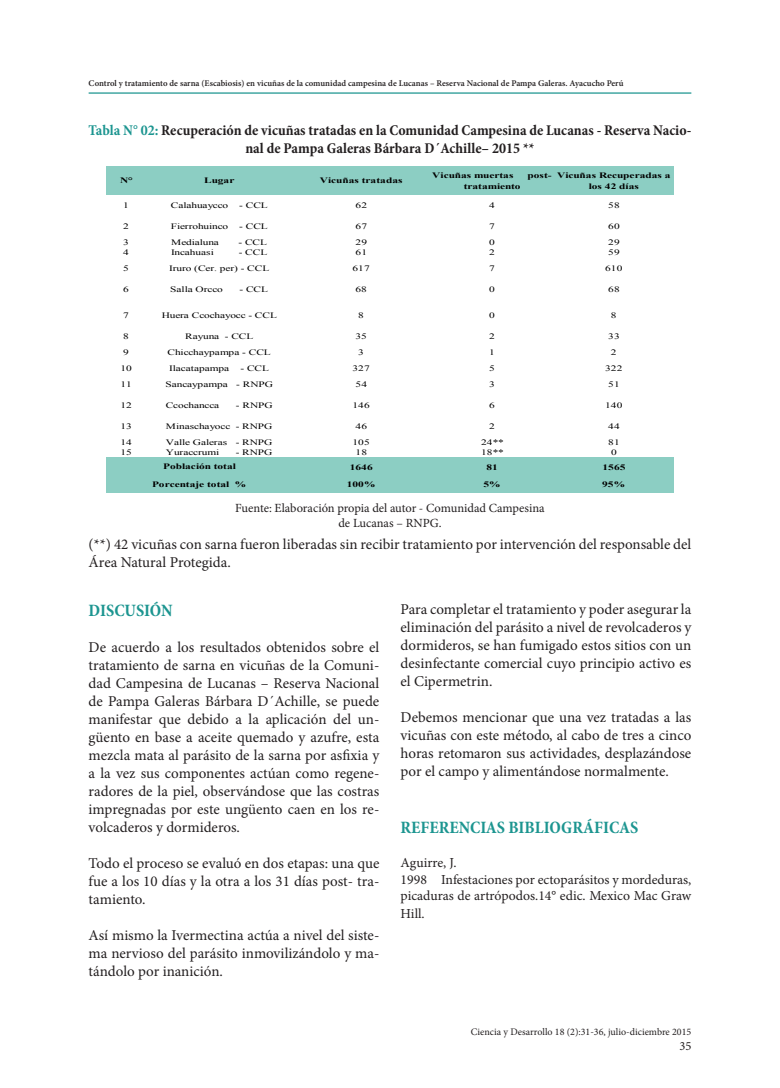
<style>
.page{position:relative;width:780px;height:1088px;background:#fff}
.page>*{position:absolute;margin:0;border:0;box-sizing:border-box;transform-origin:0 0}
.t1{font:700 condensed 17.5px "Minion Pro";color:#1c9590}
.t2{font:15px/18px "Minion Pro";color:#231f20;text-align:justify}
.t3{font:700 condensed 15px/18px "Minion Pro";color:#231f20;text-align:center}
.t4{font:13.75px/16.5px "Minion Pro";color:#231f20}
.t5{font:12.5px/15px "Minion Pro";color:#231f20;text-align:center}
.t6{font:10px "Minion Pro";color:#231f20}
.t7{font:600 8.75px "Minion Pro";color:#231f20}
.t8{font:8.25px "Times New Roman";color:#000;scale:1.38 1}
.t9{font:700 8.25px/10.9px "Times New Roman";color:#000;text-align:center;scale:1.38 1}
.s1{color:#1c9590}
</style>
<div class="page">
<hr style="left:89px;top:92px;width:602px;height:2px;background:#1c9590">
<div style="left:106px;top:166px;width:567px;height:28px;background:#8ccec3"></div>
<div style="left:106px;top:457px;width:567px;height:36px;background:#8ccec3"></div>
<p class="t7" style="left:89px;top:77px;width:536px">Control y tratamiento de sarna (Escabiosis) en vicuñas de la comunidad campesina de Lucanas – Reserva Nacional de Pampa Galeras. Ayacucho Perú</p>
<p class="t3" style="left:89px;top:121px;width:604px"><span class="s1">Tabla N° 02:</span> Recuperación de vicuñas tratadas en la Comunidad Campesina de Lucanas - Reserva Nacio&shy;nal de Pampa Galeras Bárbara D´Achille– 2015 **</p>
<p class="t9" style="left:120px;top:175px;width:11px">N°</p>
<p class="t9" style="left:204px;top:175px;width:23px">Lugar</p>
<p class="t9" style="left:320px;top:175px;width:61px">Vicuñas tratadas</p>
<p class="t9" style="left:432px;top:169px;width:60px">Vicuñas muertas</p>
<p class="t9" style="left:527px;top:169px;width:19px">post-</p>
<p class="t9" style="left:463px;top:180px;width:43px">tratamiento</p>
<p class="t9" style="left:557px;top:169px;width:84px">Vicuñas Recuperadas a los 42 días</p>
<p class="t8" style="left:123px;top:199px;width:6px">1</p>
<p class="t8" style="left:171px;top:199px;width:43px">Calahuaycco</p>
<p class="t8" style="left:239px;top:199px;width:22px">- CCL</p>
<p class="t8" style="left:355px;top:199px;width:10px">62</p>
<p class="t8" style="left:489px;top:199px;width:6px">4</p>
<p class="t8" style="left:608px;top:199px;width:10px">58</p>
<p class="t8" style="left:123px;top:220px;width:6px">2</p>
<p class="t8" style="left:171px;top:220px;width:43px">Fierrohuinco</p>
<p class="t8" style="left:239px;top:220px;width:22px">- CCL</p>
<p class="t8" style="left:355px;top:220px;width:10px">67</p>
<p class="t8" style="left:489px;top:220px;width:6px">7</p>
<p class="t8" style="left:608px;top:220px;width:10px">60</p>
<p class="t8" style="left:123px;top:236px;width:6px">3</p>
<p class="t8" style="left:171px;top:236px;width:36px">Medialuna</p>
<p class="t8" style="left:238px;top:236px;width:22px">- CCL</p>
<p class="t8" style="left:355px;top:236px;width:10px">29</p>
<p class="t8" style="left:489px;top:236px;width:6px">0</p>
<p class="t8" style="left:608px;top:236px;width:10px">29</p>
<p class="t8" style="left:123px;top:247px;width:6px">4</p>
<p class="t8" style="left:171px;top:247px;width:32px">Incahuasi</p>
<p class="t8" style="left:239px;top:247px;width:22px">- CCL</p>
<p class="t8" style="left:355px;top:247px;width:10px">61</p>
<p class="t8" style="left:489px;top:247px;width:6px">2</p>
<p class="t8" style="left:608px;top:247px;width:10px">59</p>
<p class="t8" style="left:123px;top:263px;width:6px">5</p>
<p class="t8" style="left:169px;top:263px;width:74px">Iruro (Cer. per) - CCL</p>
<p class="t8" style="left:352px;top:263px;width:14px">617</p>
<p class="t8" style="left:489px;top:263px;width:6px">7</p>
<p class="t8" style="left:605px;top:263px;width:14px">610</p>
<p class="t8" style="left:123px;top:284px;width:6px">6</p>
<p class="t8" style="left:170px;top:284px;width:40px">Salla Orcco</p>
<p class="t8" style="left:239px;top:284px;width:22px">- CCL</p>
<p class="t8" style="left:355px;top:284px;width:10px">68</p>
<p class="t8" style="left:489px;top:284px;width:6px">0</p>
<p class="t8" style="left:608px;top:284px;width:10px">68</p>
<p class="t8" style="left:123px;top:310px;width:6px">7</p>
<p class="t8" style="left:162px;top:310px;width:85px">Huera Ccochayocc - CCL</p>
<p class="t8" style="left:358px;top:310px;width:6px">8</p>
<p class="t8" style="left:489px;top:310px;width:6px">0</p>
<p class="t8" style="left:611px;top:310px;width:6px">8</p>
<p class="t8" style="left:123px;top:331px;width:6px">8</p>
<p class="t8" style="left:185px;top:331px;width:51px">Rayuna - CCL</p>
<p class="t8" style="left:355px;top:331px;width:10px">35</p>
<p class="t8" style="left:489px;top:331px;width:6px">2</p>
<p class="t8" style="left:608px;top:331px;width:10px">33</p>
<p class="t8" style="left:123px;top:347px;width:6px">9</p>
<p class="t8" style="left:167px;top:347px;width:76px">Chicchaypampa - CCL</p>
<p class="t8" style="left:358px;top:347px;width:6px">3</p>
<p class="t8" style="left:489px;top:347px;width:6px">1</p>
<p class="t8" style="left:611px;top:347px;width:6px">2</p>
<p class="t8" style="left:120px;top:363px;width:10px">10</p>
<p class="t8" style="left:169px;top:363px;width:45px">Ilacatapampa</p>
<p class="t8" style="left:240px;top:363px;width:22px">- CCL</p>
<p class="t8" style="left:352px;top:363px;width:14px">327</p>
<p class="t8" style="left:489px;top:363px;width:6px">5</p>
<p class="t8" style="left:605px;top:363px;width:14px">322</p>
<p class="t8" style="left:120px;top:378px;width:10px">11</p>
<p class="t8" style="left:165px;top:378px;width:79px">Sancaypampa - RNPG</p>
<p class="t8" style="left:355px;top:378px;width:10px">54</p>
<p class="t8" style="left:489px;top:378px;width:6px">3</p>
<p class="t8" style="left:608px;top:378px;width:10px">51</p>
<p class="t8" style="left:120px;top:400px;width:10px">12</p>
<p class="t8" style="left:166px;top:400px;width:40px">Ccochancca</p>
<p class="t8" style="left:236px;top:400px;width:28px">- RNPG</p>
<p class="t8" style="left:352px;top:400px;width:14px">146</p>
<p class="t8" style="left:489px;top:400px;width:6px">6</p>
<p class="t8" style="left:605px;top:400px;width:14px">140</p>
<p class="t8" style="left:120px;top:421px;width:10px">13</p>
<p class="t8" style="left:166px;top:421px;width:79px">Minaschayocc - RNPG</p>
<p class="t8" style="left:355px;top:421px;width:10px">46</p>
<p class="t8" style="left:489px;top:421px;width:6px">2</p>
<p class="t8" style="left:608px;top:421px;width:10px">44</p>
<p class="t8" style="left:120px;top:436px;width:10px">14</p>
<p class="t8" style="left:166px;top:436px;width:79px">Valle Galeras - RNPG</p>
<p class="t8" style="left:352px;top:436px;width:14px">105</p>
<p class="t8" style="left:481px;top:436px;width:18px">24**</p>
<p class="t8" style="left:608px;top:436px;width:10px">81</p>
<p class="t8" style="left:120px;top:447px;width:10px">15</p>
<p class="t8" style="left:166px;top:447px;width:40px">Yuraccrumi</p>
<p class="t8" style="left:236px;top:447px;width:28px">- RNPG</p>
<p class="t8" style="left:355px;top:447px;width:10px">18</p>
<p class="t8" style="left:481px;top:447px;width:18px">18**</p>
<p class="t8" style="left:611px;top:447px;width:6px">0</p>
<p class="t9" style="left:349px;top:461px;width:18px">1646</p>
<p class="t9" style="left:486px;top:461px;width:10px">81</p>
<p class="t9" style="left:602px;top:461px;width:18px">1565</p>
<p class="t9" style="left:152px;top:478px;width:70px">Porcentaje total %</p>
<p class="t9" style="left:346px;top:479px;width:22px">100%</p>
<p class="t9" style="left:483px;top:479px;width:14px">5%</p>
<p class="t9" style="left:602px;top:479px;width:18px">95%</p>
<p class="t9" style="left:163px;top:461px;width:54px">Población total</p>
<p class="t5" style="left:235px;top:501px;width:311px">Fuente: Elaboración propia del autor - Comunidad Campesina de Lucanas – RNPG.</p>
<p class="t2" style="left:89px;top:535px;width:604px">(**) 42 vicuñas con sarna fueron liberadas sin recibir tratamiento por intervención del responsable del<br>Área Natural Protegida.</p>
<p class="t1" style="left:89px;top:598px;width:85px">DISCUSIÓN</p>
<p class="t2" style="left:89px;top:638px;width:292px">De acuerdo a los resultados obtenidos sobre el tratamiento de sarna en vicuñas de la Comuni&shy;dad Campesina de Lucanas – Reserva Nacional de Pampa Galeras Bárbara D´Achille, se puede manifestar que debido a la aplicación del un&shy;güento en base a aceite quemado y azufre, esta mezcla mata al parásito de la sarna por asfixia y a la vez sus componentes actúan como regene&shy;radores de la piel, observándose que las costras impregnadas por este ungüento caen en los re&shy;volcaderos y dormideros.</p>
<p class="t2" style="left:89px;top:854px;width:292px">Todo el proceso se evaluó en dos etapas: una que fue a los 10 días y la otra a los 31 días post- tra&shy;tamiento.</p>
<p class="t2" style="left:89px;top:926px;width:292px">Así mismo la Ivermectina actúa a nivel del siste&shy;ma nervioso del parásito inmovilizándolo y ma&shy;tándolo por inanición.</p>
<p class="t2" style="left:400px;top:600px;width:292px">Para completar el tratamiento y poder asegurar la eliminación del parásito a nivel de revolcaderos y dormideros, se han fumigado estos sitios con un desinfectante comercial cuyo principio activo es el Cipermetrin.</p>
<p class="t2" style="left:400px;top:708px;width:292px">Debemos mencionar que una vez tratadas a las vicuñas con este método, al cabo de tres a cinco horas retomaron sus actividades, desplazándose por el campo y alimentándose normalmente.</p>
<p class="t1" style="left:400px;top:815px;width:239px">REFERENCIAS BIBLIOGRÁFICAS</p>
<p class="t4" style="left:400px;top:855px;width:57px">Aguirre, J.</p>
<p class="t4" style="left:400px;top:871px;width:292px">1998 Infestaciones por ectoparásitos y mordeduras, picaduras de artrópodos.14° edic. Mexico Mac Graw</p>
<p class="t4" style="left:400px;top:906px;width:26px">Hill.</p>
<p class="t6" style="left:471px;top:1025px;width:222px">Ciencia y Desarrollo 18 (2):31-36, julio-diciembre 2015</p>
<p class="t5" style="left:679px;top:1038px;width:13px">35</p>
</div>
